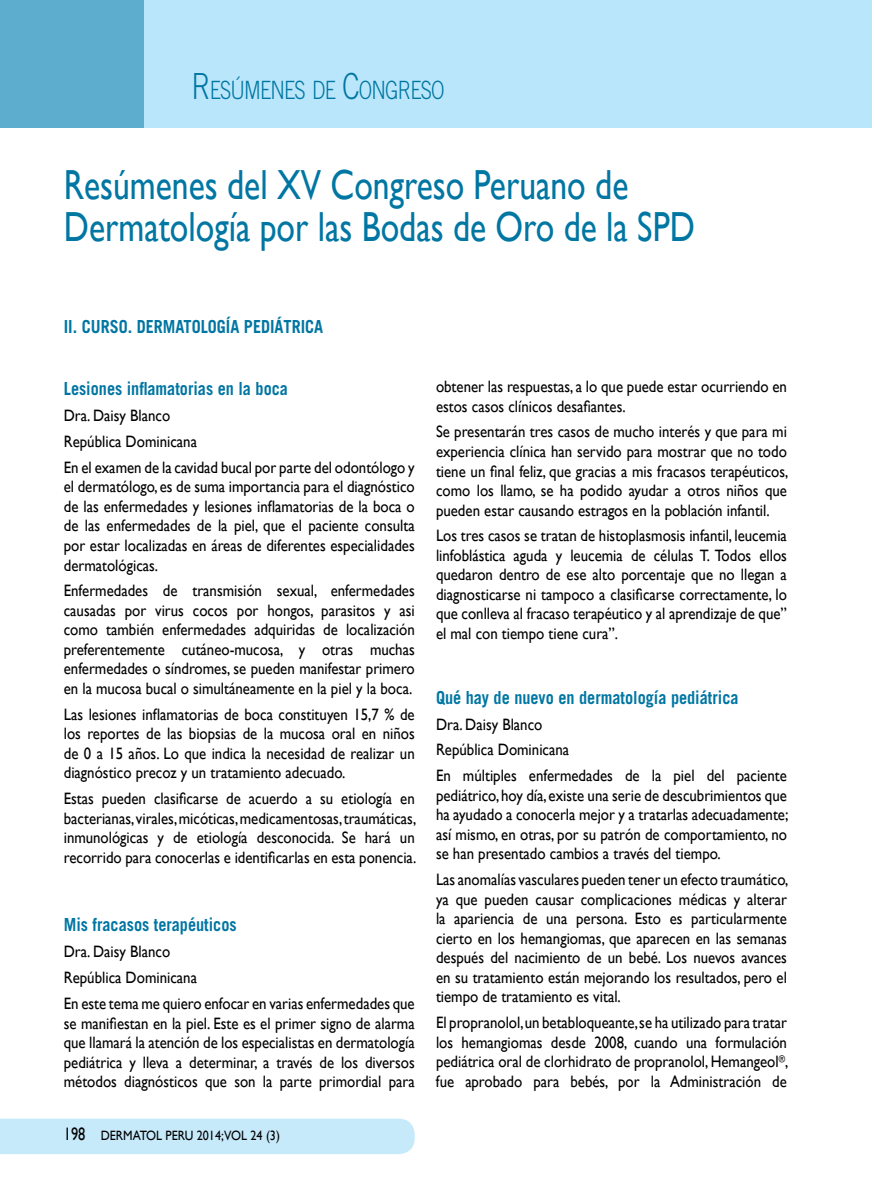
<style>
.page{position:relative;width:872px;height:1191px;background:#fff}
.page>*{position:absolute;margin:0;border:0;box-sizing:border-box;transform-origin:0 0}
.t1{font:42px/42px "Gill Sans";color:#0076a3;scale:.8 1}
.t2{font:300 25.2px "Trade Gothic";letter-spacing:-.045em;color:#0076a3;scale:.8 1}
.t3{font:700 18px "Trade Gothic";color:#0076a3;scale:.9 1}
.t4{font:16.5px/19.5px "Gill Sans";color:#000;text-align:justify;scale:.9 1}
.t5{font:13.5px "Gill Sans";color:#000;scale:.9 1}
.s1{font-size:36px}
.s2{font-size:18px}
</style>
<div class="page">
<div style="left:0;top:1118px;width:415px;height:36px;background:#c7eafb"></div>
<div style="left:0;top:0;width:872px;height:128px;background:#b9e6fa"></div>
<div style="left:0;top:0;width:143px;height:128px;background:#5cadce"></div>
<h2 class="t2" style="left:191px;top:75px;width:318px"><span class="s1">R</span> ESÚMENES DE <span class="s1">C</span>ONGRESO</h2>
<h1 class="t1" style="left:64px;top:164px;width:790px">Resúmenes del xv congreso Peruano de<br>Dermatología por las Bodas de Oro de la SPD</h1>
<p class="t3" style="left:64px;top:315px;width:41px">II. Curso</p>
<p class="t3" style="left:128px;top:315px;width:31px">. Dermatología</p>
<p class="t3" style="left:244px;top:315px;width:20px">Pediátrica</p>
<p class="t3" style="left:64px;top:378px;width:250px">Lesiones inflamatorias en la boca</p>
<p class="t4" style="left:64px;top:402px;width:391px;line-height:25.8px;text-align:left">Dra. Daisy Blanco<br>República Dominicana<br>En el examen de la cavidad bucal por parte del odontólogo y</p>
<p class="t4" style="left:64px;top:477px;width:391px">el dermatólogo, es de suma importancia para el diagnóstico de las enfermedades y lesiones inflamatorias de la boca o de las enfermedades de la piel, que el paciente consulta por estar localizadas en áreas de diferentes especialidades dermatológicas.</p>
<p class="t4" style="left:64px;top:581px;width:391px">Enfermedades de transmisión sexual, enfermedades causadas por virus cocos por hongos, parasitos y asi como también enfermedades adquiridas de localización preferentemente cutáneo-mucosa, y otras muchas enfermedades o síndromes, se pueden manifestar primero en la mucosa bucal o simultáneamente en la piel y la boca.</p>
<p class="t4" style="left:64px;top:704px;width:391px">Las lesiones inflamatorias de boca constituyen 15,7 % de los reportes de las biopsias de la mucosa oral en niños de 0 a 15 años. Lo que indica la necesidad de realizar un diagnóstico precoz y un tratamiento adecuado.</p>
<p class="t4" style="left:64px;top:788px;width:393px">Estas pueden clasificarse de acuerdo a su etiología en bacterianas, virales, micóticas, medicamentosas, traumáticas, inmunológicas y de etiología desconocida. Se hará un recorrido para conocerlas e identificarlas en esta ponencia.</p>
<p class="t3" style="left:64px;top:914px;width:193px">Mis fracasos terapéuticos</p>
<p class="t4" style="left:64px;top:938px;width:391px;line-height:25.8px;text-align:left">Dra. Daisy Blanco<br>República Dominicana<br>En este tema me quiero enfocar en varias enfermedades que</p>
<p class="t4" style="left:64px;top:1013px;width:391px">se manifiestan en la piel. Este es el primer signo de alarma que llamará la atención de los especialistas en dermatología pediátrica y lleva a determinar, a través de los diversos métodos diagnósticos que son la parte primordial para</p>
<p class="t5" style="left:64px;top:1127px;width:242px"><span class="s2">198</span> Dermatol PERU 2014;vol 24 (3)</p>
<p class="t4" style="left:436px;top:376px;width:391px">obtener las respuestas, a lo que puede estar ocurriendo en estos casos clínicos desafiantes.</p>
<p class="t4" style="left:436px;top:422px;width:393px">Se presentarán tres casos de mucho interés y que para mi experiencia clínica han servido para mostrar que no todo tiene un final feliz, que gracias a mis fracasos terapéuticos, como los llamo, se ha podido ayudar a otros niños que pueden estar causando estragos en la población infantil.</p>
<p class="t4" style="left:436px;top:526px;width:391px">Los tres casos se tratan de histoplasmosis infantil, leucemia linfoblástica aguda y leucemia de células T. Todos ellos quedaron dentro de ese alto porcentaje que no llegan a diagnosticarse ni tampoco a clasificarse correctamente, lo que conlleva al fracaso terapéutico y al aprendizaje de que” el mal con tiempo tiene cura”.</p>
<p class="t3" style="left:436px;top:686px;width:338px">Qué hay de nuevo en dermatología pediátrica</p>
<p class="t4" style="left:436px;top:711px;width:391px;line-height:25.8px;text-align:left">Dra. Daisy Blanco<br>República Dominicana<br>En múltiples enfermedades de la piel del paciente</p>
<p class="t4" style="left:436px;top:785px;width:393px">pediátrico, hoy día, existe una serie de descubrimientos que ha ayudado a conocerla mejor y a tratarlas adecuadamente; así mismo, en otras, por su patrón de comportamiento, no se han presentado cambios a través del tiempo.</p>
<p class="t4" style="left:436px;top:869px;width:393px">Las anomalías vasculares pueden tener un efecto traumático, ya que pueden causar complicaciones médicas y alterar la apariencia de una persona. Esto es particularmente cierto en los hemangiomas, que aparecen en las semanas después del nacimiento de un bebé. Los nuevos avances en su tratamiento están mejorando los resultados, pero el tiempo de tratamiento es vital.</p>
<p class="t4" style="left:436px;top:1012px;width:393px">El propranolol, un betabloqueante, se ha utilizado para tratar los hemangiomas desde 2008, cuando una formulación pediátrica oral de clorhidrato de propranolol, Hemangeol<sup>®</sup>, fue aprobado para bebés, por la Administración de</p>
</div>
